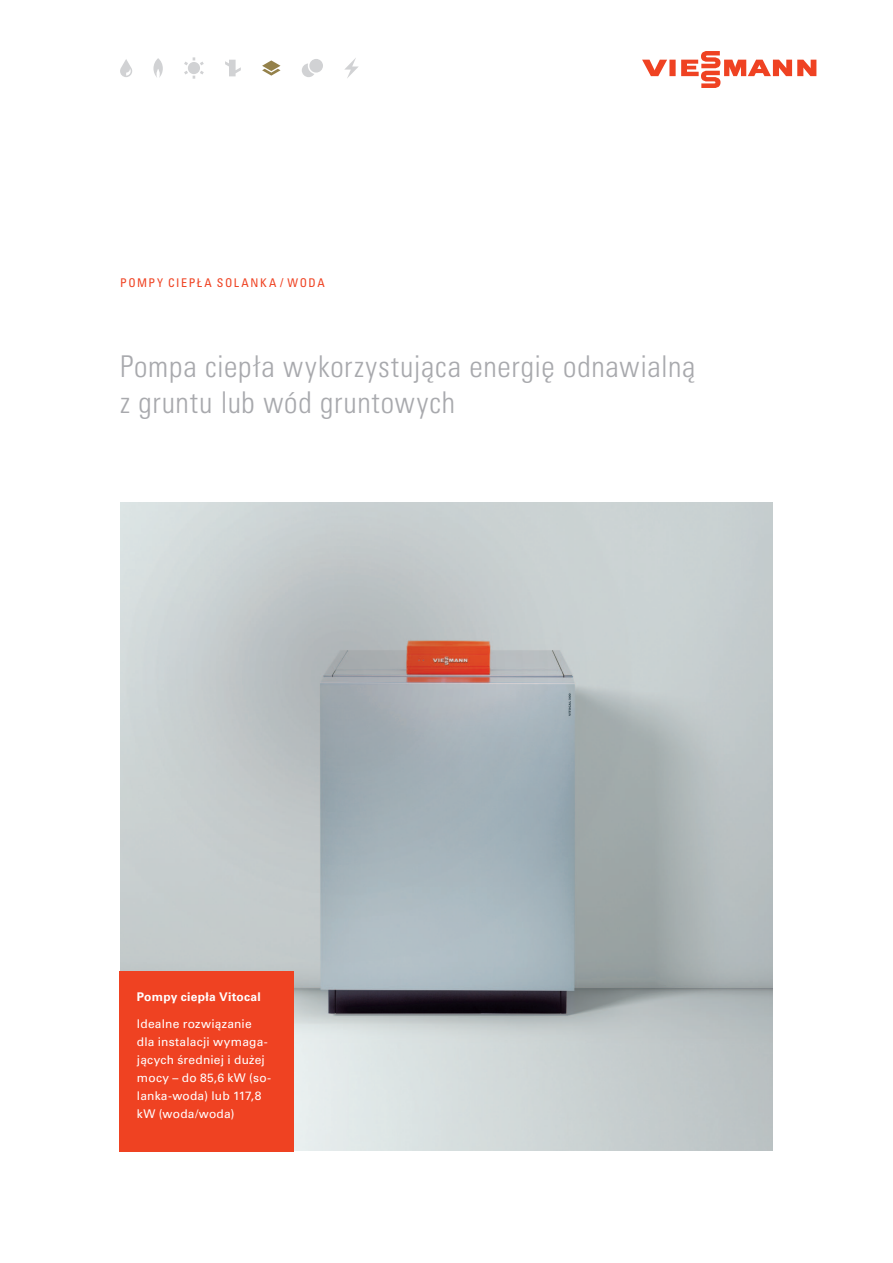
<style>
.page{position:relative;width:893px;height:1263px;background:#fff}
.page>*{position:absolute;margin:0;border:0;box-sizing:border-box;transform-origin:0 0}
.Titel{font:30px/36px "Univers LTCYR 47 Light Cond";letter-spacing:.025em;color:#a8a9ad}
.Infobox_Copy{font:12px/18px "Univers LTCYR 55 Roman";letter-spacing:.015em;color:#fff}
.Topic{font:condensed 12px "Univers LTCYR 57";letter-spacing:.13em;color:#ef4222}
.Infobox_Headline{font:700 12px "Univers LTCYR 65";letter-spacing:.025em;color:#fff}
</style>
<div class="page">
<img style="left:120px;top:503px;width:653px;height:648px">
<svg style="left:642px;top:51px;width:174px;height:37px"></svg>
<svg style="left:302px;top:59px;width:21px;height:18px"></svg>
<svg style="left:344px;top:58px;width:15px;height:20px"></svg>
<svg style="left:184px;top:57px;width:20px;height:22px"></svg>
<svg style="left:225px;top:60px;width:16px;height:16px"></svg>
<svg style="left:262px;top:60px;width:19px;height:16px"></svg>
<svg style="left:153px;top:58px;width:10px;height:20px"></svg>
<svg style="left:120px;top:59px;width:12px;height:18px"></svg>
<div style="left:120px;top:972px;width:174px;height:180px;background:#ef4222"></div>
<p class="Topic" style="left:120px;top:275px;width:206px">POMPY CIEPŁA SOLANKA / WODA</p>
<p class="Titel" style="left:120px;top:346px;width:577px">Pompa ciepła wykorzystująca energię odnawialną z gruntu lub wód gruntowych</p>
<p class="Infobox_Headline" style="left:137px;top:988px;width:125px">Pompy ciepła Vitocal</p>
<p class="Infobox_Copy" style="left:137px;top:1014px;width:136px">Idealne rozwiązanie dla instalacji wymaga&shy;jących średniej i dużej mocy – do 85,6 kW (so&shy;lanka-woda) lub 117,8 kW (woda/woda)</p>
</div>
